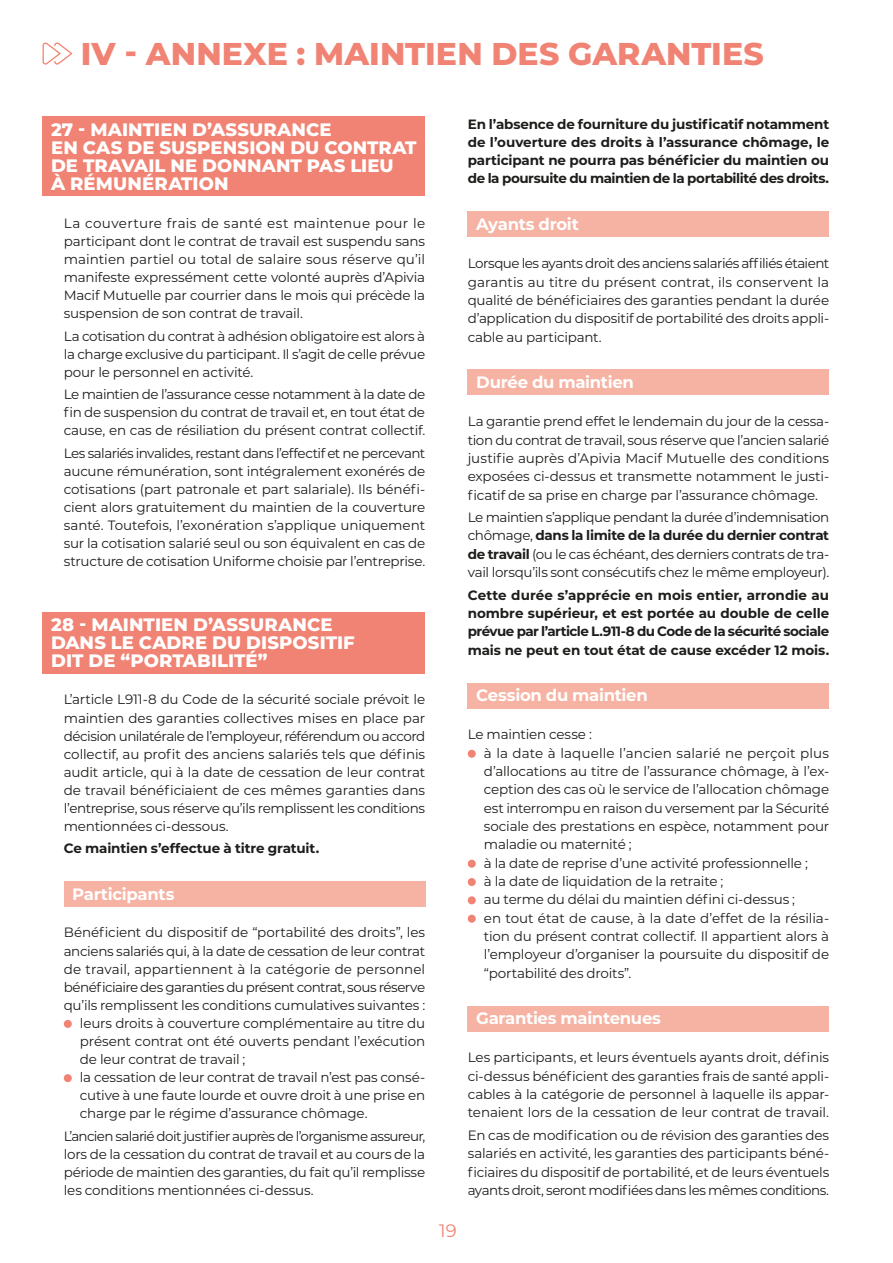
<style>
.page{position:relative;width:893px;height:1263px;background:#fff}
.page>*{position:absolute;margin:0;border:0;box-sizing:border-box;transform-origin:0 0}
.t1{font:800 31.5px "Montserrat";letter-spacing:.005em;color:#f08373}
.t2{font:800 18px/18px "Montserrat";letter-spacing:.005em;color:#fff}
.t3{font:18px "Montserrat";color:#f08373}
.t4{font:700 16.5px "Montserrat";letter-spacing:-.02em;color:#fff}
.t5{font:13.5px/18.3px "Montserrat";letter-spacing:-.015em;color:#1d1d1b;text-align:justify}
.t6{font:700 13.5px/18.3px "Montserrat";letter-spacing:-.015em;color:#1d1d1b;text-align:justify}
.t7{font:13.5px "Montserrat";letter-spacing:-.04em;color:#1d1d1b}
.t8{font:13.5px "Montserrat";letter-spacing:.005em;color:#1d1d1b}
.s1{font-weight:700}
</style>
<div class="page">
<div style="left:43px;top:116px;width:382px;height:80px;background:#f08373"></div>
<div style="left:43px;top:612px;width:382px;height:62px;background:#f08373"></div>
<div style="left:64px;top:881px;width:361px;height:26px;background:#f6b3a3"></div>
<div style="left:64px;top:1020px;width:8px;height:8px;background:#f08373;border-radius:50%"></div>
<div style="left:64px;top:1074px;width:8px;height:8px;background:#f08373;border-radius:50%"></div>
<div style="left:468px;top:212px;width:361px;height:25px;background:#f6b3a3"></div>
<div style="left:468px;top:370px;width:361px;height:25px;background:#f6b3a3"></div>
<div style="left:468px;top:683px;width:361px;height:25px;background:#f6b3a3"></div>
<div style="left:468px;top:750px;width:8px;height:8px;background:#f08373;border-radius:50%"></div>
<div style="left:468px;top:860px;width:8px;height:8px;background:#f08373;border-radius:50%"></div>
<div style="left:468px;top:878px;width:8px;height:8px;background:#f08373;border-radius:50%"></div>
<div style="left:468px;top:896px;width:8px;height:8px;background:#f08373;border-radius:50%"></div>
<div style="left:468px;top:915px;width:8px;height:8px;background:#f08373;border-radius:50%"></div>
<div style="left:468px;top:1006px;width:361px;height:25px;background:#f6b3a3"></div>
<svg style="left:43px;top:42px;width:29px;height:23px"></svg>
<h1 class="t1" style="left:81px;top:30px;width:685px">IV - ANNEXE : MAINTIEN DES GARANTIES</h1>
<h2 class="t2" style="left:51px;top:119px;width:367px">27 - MAINTIEN D’ASSURANCE<br>EN CAS DE SUSPENSION DU CONTRAT<br>DE TRAVAIL NE DONNANT PAS LIEU<br>À RÉMUNÉRATION</h2>
<p class="t5" style="left:64px;top:213px;width:363px">La couverture frais de santé est maintenue pour le participant dont le contrat de travail est suspendu sans maintien partiel ou total de salaire sous réserve qu’il manifeste expressément cette volonté auprès d’Apivia Macif Mutuelle par courrier dans le mois qui précède la suspension de son contrat de travail.</p>
<p class="t5" style="left:64px;top:326px;width:363px">La cotisation du contrat à adhésion obligatoire est alors à la charge exclusive du participant. Il s’agit de celle prévue pour le personnel en activité.</p>
<p class="t5" style="left:64px;top:385px;width:363px">Le maintien de l’assurance cesse notamment à la date de fin de suspension du contrat de travail et, en tout état de cause, en cas de résiliation du présent contrat collectif.</p>
<p class="t5" style="left:64px;top:443px;width:363px">Les salariés invalides, restant dans l’effectif et ne percevant aucune rémunération, sont intégralement exonérés de cotisations (part patronale et part salariale). Ils bénéfi&shy;cient alors gratuitement du maintien de la couverture santé. Toutefois, l’exonération s’applique uniquement sur la cotisation salarié seul ou son équivalent en cas de structure de cotisation Uniforme choisie par l’entreprise.</p>
<h2 class="t2" style="left:51px;top:615px;width:305px">28 - MAINTIEN D’ASSURANCE<br>DANS LE CADRE DU DISPOSITIF<br>DIT DE “PORTABILITÉ”</h2>
<p class="t5" style="left:64px;top:690px;width:363px">L’article L911-8 du Code de la sécurité sociale prévoit le maintien des garanties collectives mises en place par décision unilatérale de l’employeur, référendum ou accord collectif, au profit des anciens salariés tels que définis audit article, qui à la date de cessation de leur contrat de travail bénéficiaient de ces mêmes garanties dans l’entreprise, sous réserve qu’ils remplissent les conditions mentionnées ci-dessous.</p>
<p class="t6" style="left:64px;top:839px;width:257px">Ce maintien s’effectue à titre gratuit.</p>
<p class="t4" style="left:72px;top:882px;width:104px">Participants</p>
<p class="t5" style="left:64px;top:923px;width:363px">Bénéficient du dispositif de “portabilité des droits”, les</p>
<p class="t5" style="left:64px;top:941px;width:363px">anciens salariés qui, à la date de cessation de leur contrat</p>
<p class="t8" style="left:64px;top:959px;width:363px">de travail, appartiennent à la catégorie de personnel</p>
<p class="t7" style="left:64px;top:978px;width:363px">bénéficiaire des garanties du présent contrat, sous réserve</p>
<p class="t5" style="left:64px;top:995px;width:363px">qu’ils remplissent les conditions cumulatives suivantes :</p>
<p class="t5" style="left:80px;top:1013px;width:347px">leurs droits à couverture complémentaire au titre du</p>
<p class="t5" style="left:80px;top:1031px;width:347px">présent contrat ont été ouverts pendant l’exécution</p>
<p class="t5" style="left:80px;top:1050px;width:167px">de leur contrat de travail ;</p>
<p class="t5" style="left:80px;top:1068px;width:347px">la cessation de leur contrat de travail n’est pas consé-</p>
<p class="t5" style="left:80px;top:1086px;width:347px">cutive à une faute lourde et ouvre droit à une prise en</p>
<p class="t5" style="left:80px;top:1104px;width:289px">charge par le régime d’assurance chômage.</p>
<p class="t5" style="left:64px;top:1126px;width:363px">L’ancien salarié doit justifier auprès de l’organisme assureur, lors de la cessation du contrat de travail et au cours de la période de maintien des garanties, du fait qu’il remplisse les conditions mentionnées ci-dessus.</p>
<p class="t6" style="left:468px;top:114px;width:363px">En l’absence de fourniture du justificatif notamment de l’ouverture des droits à l’assurance chômage, le participant ne pourra pas bénéficier du maintien ou de la poursuite du maintien de la portabilité des droits.</p>
<p class="t4" style="left:476px;top:212px;width:104px">Ayants droit</p>
<p class="t5" style="left:468px;top:254px;width:363px">Lorsque les ayants droit des anciens salariés affiliés étaient garantis au titre du présent contrat, ils conservent la qualité de bénéficiaires des garanties pendant la durée d’application du dispositif de portabilité des droits appli&shy;cable au participant.</p>
<p class="t4" style="left:476px;top:370px;width:159px">Durée du maintien</p>
<p class="t5" style="left:468px;top:412px;width:363px">La garantie prend effet le lendemain du jour de la cessa&shy;tion du contrat de travail, sous réserve que l’ancien salarié justifie auprès d’Apivia Macif Mutuelle des conditions exposées ci-dessus et transmette notamment le justi&shy;ficatif de sa prise en charge par l’assurance chômage.</p>
<p class="t5" style="left:468px;top:508px;width:363px">Le maintien s’applique pendant la durée d’indemnisation chômage, <span class="s1">dans la limite de la durée du dernier contrat de travail</span> (ou le cas échéant, des derniers contrats de tra&shy;vail lorsqu’ils sont consécutifs chez le même employeur).</p>
<p class="t6" style="left:468px;top:585px;width:363px">Cette durée s’apprécie en mois entier, arrondie au nombre supérieur, et est portée au double de celle prévue par l’article L.911-8 du Code de la sécurité sociale mais ne peut en tout état de cause excéder 12 mois.</p>
<p class="t4" style="left:476px;top:684px;width:173px">Cession du maintien</p>
<p class="t5" style="left:484px;top:725px;width:347px;text-align:left;text-indent:-16px">Le maintien cesse :<br>à la date à laquelle l’ancien salarié ne perçoit plus d’allocations au titre de l’assurance chômage, à l’ex&shy;ception des cas où le service de l’allocation chômage est interrompu en raison du versement par la Sécurité sociale des prestations en espèce, notamment pour maladie ou maternité ;<br>à la date de reprise d’une activité professionnelle ;<br>à la date de liquidation de la retraite ;<br>au terme du délai du maintien défini ci-dessus ;<br>en tout état de cause, à la date d’effet de la résilia&shy;tion du présent contrat collectif. Il appartient alors à l’employeur d’organiser la poursuite du dispositif de “portabilité des droits”.</p>
<p class="t4" style="left:476px;top:1006px;width:186px">Garanties maintenues</p>
<p class="t5" style="left:468px;top:1048px;width:363px">Les participants, et leurs éventuels ayants droit, définis ci-dessus bénéficient des garanties frais de santé appli&shy;cables à la catégorie de personnel à laquelle ils appar&shy;tenaient lors de la cessation de leur contrat de travail.</p>
<p class="t5" style="left:468px;top:1125px;width:363px">En cas de modification ou de révision des garanties des salariés en activité, les garanties des participants béné&shy;ficiaires du dispositif de portabilité, et de leurs éventuels ayants droit, seront modifiées dans les mêmes conditions.</p>
<h2 class="t3" style="left:439px;top:1218px;width:19px">19</h2>
</div>
